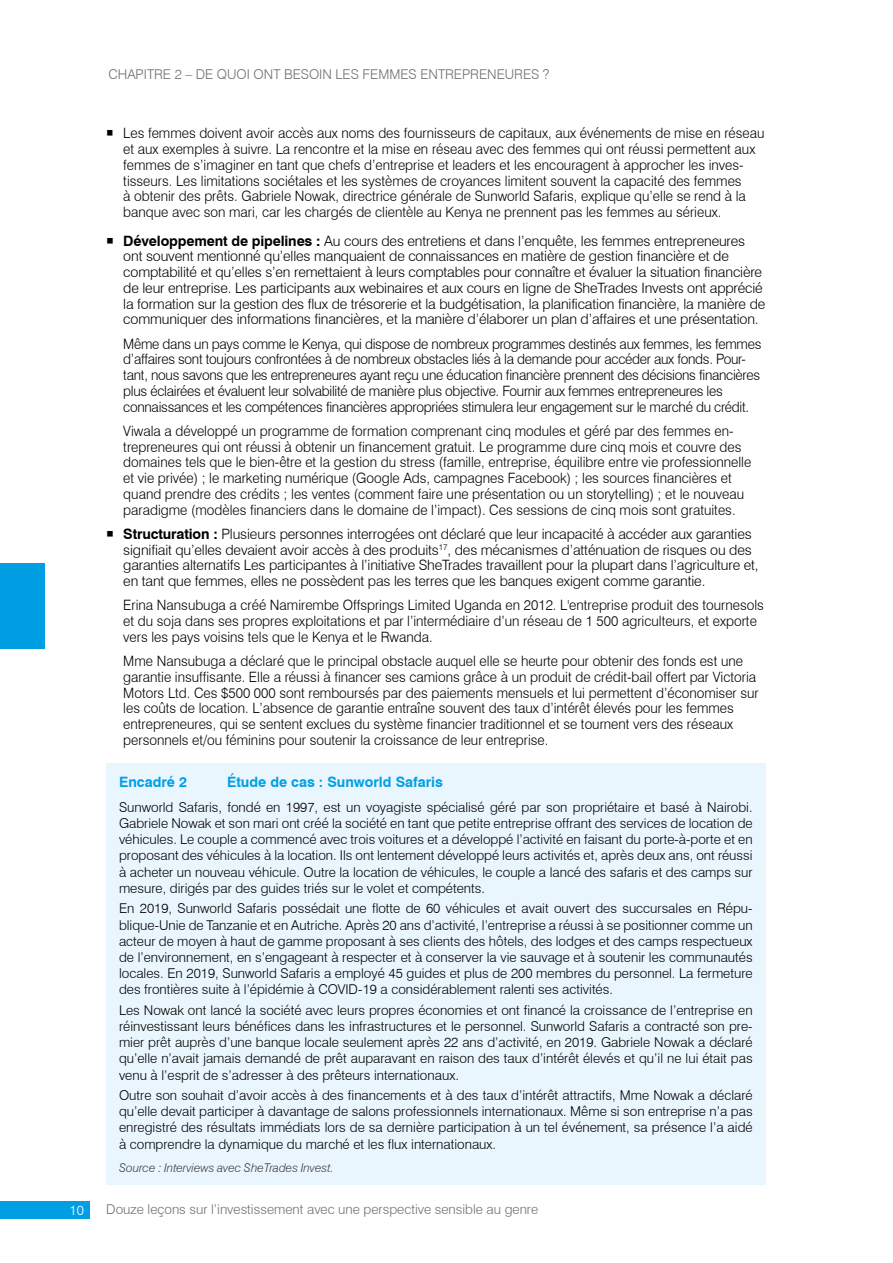
<style>
.page{position:relative;width:893px;height:1263px;background:#fff}
.page>*{position:absolute;margin:0;border:0;box-sizing:border-box;transform-origin:0 0}
.t1{font:300 14.25px/15.8px "Swiss 721 BT";color:#000;scale:.96 1}
.t2{font:300 14.25px/15.8px "Swiss 721 BT";color:#000}
.t3{font:300 14.25px/15.8px "Swiss 721 BT";letter-spacing:-.02em;color:#000;scale:.96 1}
.t4{font:700 14.25px "Swiss 721 BT";color:#009fe3}
.t5{font:300 13.5px/16.2px "Swiss 721 BT";color:#000;text-align:justify}
.t6{font:300 13.5px "Swiss 721 BT";color:#706f6f}
.t7{font:300 13.5px "Swiss 721 BT";color:#fff}
.t8{font:italic 300 12px "Swiss 721 BT";color:#3c3c3b}
.s1{font-weight:700}
</style>
<div class="page">
<div style="left:0;top:1202px;width:89px;height:17px;background:#009fe3"></div>
<div style="left:0;top:563px;width:45px;height:85px;background:#009fe3"></div>
<div style="left:106px;top:763px;width:659px;height:422px;background:#eaf6fe"></div>
<p class="t6" style="left:108px;top:66px;width:443px">CHAPITRE 2 – DE QUOI ONT BESOIN LES FEMMES ENTREPRENEURES ?</p>
<p class="t1" style="left:123px;top:125px;width:669px">Les femmes doivent avoir accès aux noms des fournisseurs de capitaux, aux événements de mise en réseau et aux exemples à suivre. La rencontre et la mise en réseau avec des femmes qui ont réussi permettent aux femmes de s’imaginer en tant que chefs d’entreprise et leaders et les encouragent à approcher les inves&shy;tisseurs. Les limitations sociétales et les systèmes de croyances limitent souvent la capacité des femmes<br>à obtenir des prêts. Gabriele Nowak, directrice générale de Sunworld Safaris, explique qu’elle se rend à la banque avec son mari, car les chargés de clientèle au Kenya ne prennent pas les femmes au sérieux.</p>
<p class="t2" style="left:123px;top:233px;width:644px"><span class="s1">Développement de pipelines :</span> Au cours des entretiens et dans l’enquête, les femmes entrepreneures ont souvent mentionné qu’elles manquaient de connaissances en matière de gestion financière et de comptabilité et qu’elles s’en remettaient à leurs comptables pour connaître et évaluer la situation financière de leur entreprise. Les participants aux webinaires et aux cours en ligne de SheTrades Invests ont apprécié la formation sur la gestion des flux de trésorerie et la budgétisation, la planification financière, la manière de communiquer des informations financières, et la manière d’élaborer un plan d’affaires et une présentation.</p>
<p class="t3" style="left:123px;top:336px;width:666px">Même dans un pays comme le Kenya, qui dispose de nombreux programmes destinés aux femmes, les femmes d’affaires sont toujours confrontées à de nombreux obstacles liés à la demande pour accéder aux fonds. Pour&shy;tant, nous savons que les entrepreneures ayant reçu une éducation financière prennent des décisions financières plus éclairées et évaluent leur solvabilité de manière plus objective. Fournir aux femmes entrepreneures les connaissances et les compétences financières appropriées stimulera leur engagement sur le marché du crédit.</p>
<p class="t1" style="left:123px;top:423px;width:656px">Viwala a développé un programme de formation comprenant cinq modules et géré par des femmes en&shy;trepreneures qui ont réussi à obtenir un financement gratuit. Le programme dure cinq mois et couvre des domaines tels que le bien-être et la gestion du stress (famille, entreprise, équilibre entre vie professionnelle et vie privée) ; le marketing numérique (Google Ads, campagnes Facebook) ; les sources financières et quand prendre des crédits ; les ventes (comment faire une présentation ou un storytelling) ; et le nouveau paradigme (modèles financiers dans le domaine de l’impact). Ces sessions de cinq mois sont gratuites.</p>
<p class="t2" style="left:123px;top:526px;width:637px"><span class="s1">Structuration :</span> Plusieurs personnes interrogées ont déclaré que leur incapacité à accéder aux garanties signifiait qu’elles devaient avoir accès à des produits<sup>17</sup>, des mécanismes d’atténuation de risques ou des garanties alternatifs Les participantes à l’initiative SheTrades travaillent pour la plupart dans l’agriculture et, en tant que femmes, elles ne possèdent pas les terres que les banques exigent comme garantie.</p>
<p class="t1" style="left:123px;top:597px;width:669px">Erina Nansubuga a créé Namirembe Offsprings Limited Uganda en 2012. L'entreprise produit des tournesols et du soja dans ses propres exploitations et par l’intermédiaire d’un réseau de 1 500 agriculteurs, et exporte vers les pays voisins tels que le Kenya et le Rwanda.</p>
<p class="t1" style="left:123px;top:653px;width:663px">Mme Nansubuga a déclaré que le principal obstacle auquel elle se heurte pour obtenir des fonds est une garantie insuffisante. Elle a réussi à financer ses camions grâce à un produit de crédit-bail offert par Victoria Motors Ltd. Ces $500 000 sont remboursés par des paiements mensuels et lui permettent d’économiser sur les coûts de location. L’absence de garantie entraîne souvent des taux d’intérêt élevés pour les femmes entrepreneures, qui se sentent exclues du système financier traditionnel et se tournent vers des réseaux personnels et/ou féminins pour soutenir la croissance de leur entreprise.</p>
<p class="t4" style="left:119px;top:773px;width:70px">Encadré 2</p>
<p class="t4" style="left:227px;top:773px;width:217px">Étude de cas : Sunworld Safaris</p>
<p class="t5" style="left:119px;top:799px;width:635px">Sunworld Safaris, fondé en 1997, est un voyagiste spécialisé géré par son propriétaire et basé à Nairobi.<br>Gabriele Nowak et son mari ont créé la société en tant que petite entreprise offrant des services de location de véhicules. Le couple a commencé avec trois voitures et a développé l’activité en faisant du porte-à-porte et en proposant des véhicules à la location. Ils ont lentement développé leurs activités et, après deux ans, ont réussi à acheter un nouveau véhicule. Outre la location de véhicules, le couple a lancé des safaris et des camps sur mesure, dirigés par des guides triés sur le volet et compétents.</p>
<p class="t5" style="left:119px;top:900px;width:635px">En 2019, Sunworld Safaris possédait une flotte de 60 véhicules et avait ouvert des succursales en Répu&shy;blique-Unie de Tanzanie et en Autriche. Après 20 ans d’activité, l’entreprise a réussi à se positionner comme un acteur de moyen à haut de gamme proposant à ses clients des hôtels, des lodges et des camps respectueux de l’environnement, en s’engageant à respecter et à conserver la vie sauvage et à soutenir les communautés locales. En 2019, Sunworld Safaris a employé 45 guides et plus de 200 membres du personnel. La fermeture des frontières suite à l’épidémie à COVID-19 a considérablement ralenti ses activités.</p>
<p class="t5" style="left:119px;top:1002px;width:635px">Les Nowak ont lancé la société avec leurs propres économies et ont financé la croissance de l’entreprise en réinvestissant leurs bénéfices dans les infrastructures et le personnel. Sunworld Safaris a contracté son pre&shy;mier prêt auprès d’une banque locale seulement après 22 ans d’activité, en 2019. Gabriele Nowak a déclaré qu’elle n’avait jamais demandé de prêt auparavant en raison des taux d’intérêt élevés et qu’il ne lui était pas venu à l’esprit de s’adresser à des prêteurs internationaux.</p>
<p class="t5" style="left:119px;top:1087px;width:635px">Outre son souhait d’avoir accès à des financements et à des taux d’intérêt attractifs, Mme Nowak a déclaré qu’elle devait participer à davantage de salons professionnels internationaux. Même si son entreprise n’a pas enregistré des résultats immédiats lors de sa dernière participation à un tel événement, sa présence l’a aidé à comprendre la dynamique du marché et les flux internationaux.</p>
<p class="t8" style="left:119px;top:1160px;width:216px">Source : Interviews avec SheTrades Invest.</p>
<p class="t7" style="left:70px;top:1202px;width:16px">10</p>
<p class="t6" style="left:106px;top:1201px;width:433px">Douze leçons sur l’investissement avec une perspective sensible au genre</p>
</div>
